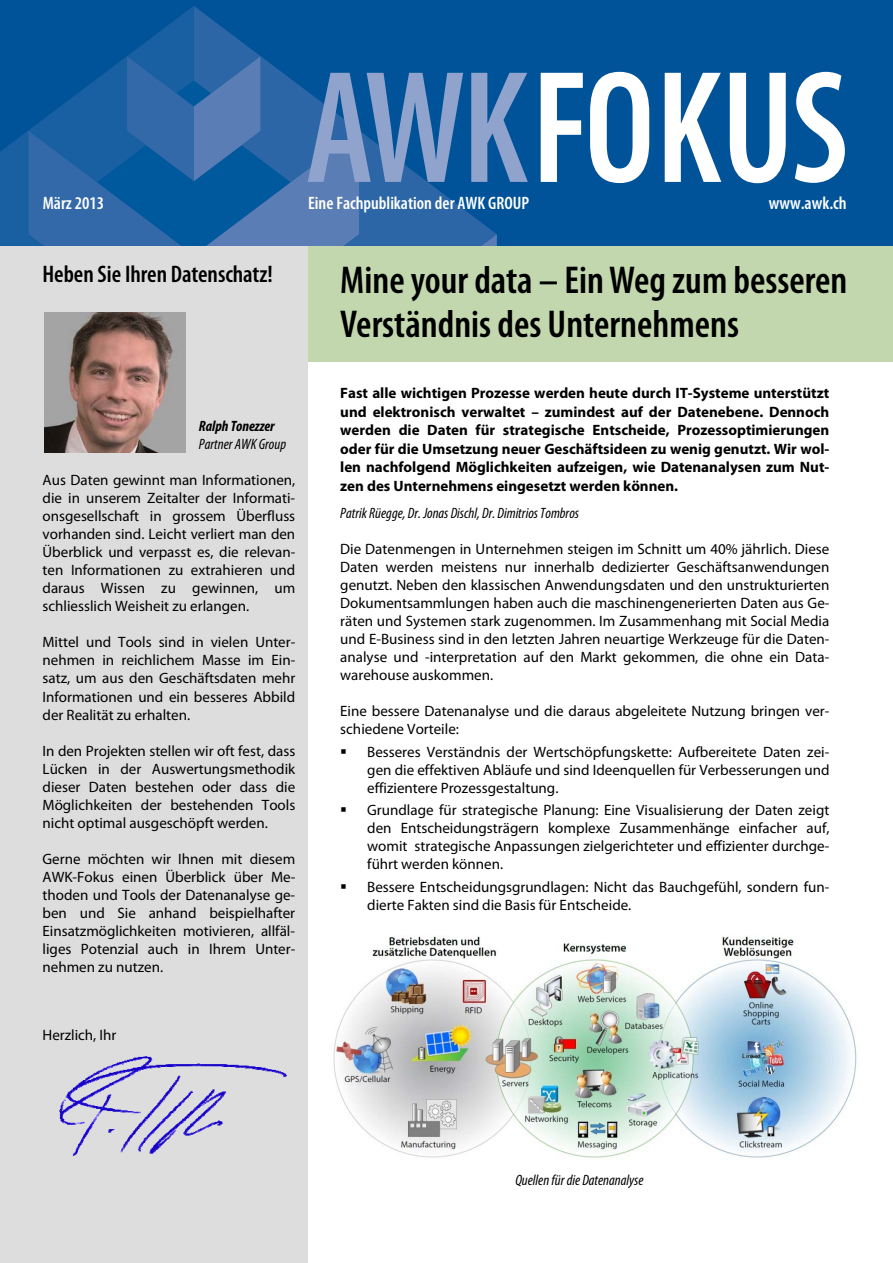
<style>
.page{position:relative;width:893px;height:1263px;background:#fff}
.page>*{position:absolute;margin:0;border:0;box-sizing:border-box;transform-origin:0 0}
.t1{font:600 condensed 39px/44px "Myriad Pro";color:#000}
.t2{font:600 condensed 24px "Myriad Pro";color:#000}
.t3{font:600 condensed 18px "Myriad Pro";color:#fff}
.t4{font:15px/18px "Myriad Pro";color:#000;text-align:justify}
.t5{font:700 15px/18.6px "Myriad Pro";color:#000;text-align:justify}
.t6{font:italic condensed 15px "Myriad Pro";color:#000}
.t7{font:italic 700 condensed 15px "Myriad Pro";color:#000}
</style>
<div class="page">
<div style="left:0;top:0;width:893px;height:250px;background:#005399"></div>
<svg style="left:0;top:6px;width:194px;height:241px"></svg>
<svg style="left:194px;top:6px;width:302px;height:241px"></svg>
<svg style="left:475px;top:234px;width:22px;height:13px"></svg>
<svg style="left:28px;top:56px;width:435px;height:191px"></svg>
<svg style="left:471px;top:73px;width:57px;height:109px"></svg>
<svg style="left:541px;top:73px;width:42px;height:109px"></svg>
<svg style="left:665px;top:73px;width:56px;height:109px"></svg>
<svg style="left:730px;top:73px;width:56px;height:110px"></svg>
<svg style="left:795px;top:72px;width:50px;height:111px"></svg>
<svg style="left:590px;top:72px;width:59px;height:111px"></svg>
<div style="left:308px;top:247px;width:585px;height:115px;background:#c2d7ae"></div>
<div style="left:0;top:247px;width:308px;height:1016px;background:#ddd"></div>
<img style="left:333px;top:936px;width:524px;height:222px">
<img style="left:45px;top:312px;width:141px;height:141px">
<img style="left:59px;top:1056px;width:228px;height:100px">
<p class="t3" style="left:43px;top:196px;width:63px">März 2013</p>
<p class="t3" style="left:308px;top:196px;width:223px">Eine Fachpublikation der AWK GROUP</p>
<p class="t3" style="left:769px;top:196px;width:80px">www.awk.ch</p>
<h2 class="t2" style="left:43px;top:265px;width:232px">Heben Sie Ihren Datenschatz!</h2>
<p class="t7" style="left:199px;top:421px;width:77px">Ralph Tonezzer</p>
<p class="t6" style="left:199px;top:439px;width:89px">Partner AWK Group</p>
<p class="t4" style="left:43px;top:472px;width:254px">Aus Daten gewinnt man Informationen, die in unserem Zeitalter der Informati&shy;onsgesellschaft in grossem Überfluss vorhanden sind. Leicht verliert man den Überblick und verpasst es, die relevan&shy;ten Informationen zu extrahieren und daraus Wissen zu gewinnen, um schliesslich Weisheit zu erlangen.</p>
<p class="t4" style="left:43px;top:635px;width:254px">Mittel und Tools sind in vielen Unter&shy;nehmen in reichlichem Masse im Ein&shy;satz, um aus den Geschäftsdaten mehr Informationen und ein besseres Abbild der Realität zu erhalten.</p>
<p class="t4" style="left:43px;top:743px;width:254px">In den Projekten stellen wir oft fest, dass Lücken in der Auswertungsmethodik dieser Daten bestehen oder dass die Möglichkeiten der bestehenden Tools nicht optimal ausgeschöpft werden.</p>
<p class="t4" style="left:43px;top:851px;width:254px">Gerne möchten wir Ihnen mit diesem AWK-Fokus einen Überblick über Me&shy;thoden und Tools der Datenanalyse ge&shy;ben und Sie anhand beispielhafter Einsatzmöglichkeiten motivieren, allfäl&shy;liges Potenzial auch in Ihrem Unter&shy;nehmen zu nutzen.</p>
<p class="t4" style="left:43px;top:1027px;width:75px">Herzlich, Ihr</p>
<h1 class="t1" style="left:340px;top:261px;width:509px">Mine your data – Ein Weg zum besseren<br>Verständnis des Unternehmens</h1>
<p class="t5" style="left:340px;top:385px;width:491px">Fast alle wichtigen Prozesse werden heute durch IT-Systeme unterstützt und elektronisch verwaltet – zumindest auf der Datenebene. Dennoch werden die Daten für strategische Entscheide, Prozessoptimierungen oder für die Umsetzung neuer Geschäftsideen zu wenig genutzt. Wir wol&shy;len nachfolgend Möglichkeiten aufzeigen, wie Datenanalysen zum Nut&shy;zen des Unternehmens eingesetzt werden können.</p>
<p class="t6" style="left:340px;top:507px;width:240px">Patrik Rüegge, Dr. Jonas Dischl, Dr. Dimitrios Tombros</p>
<p class="t4" style="left:340px;top:541px;width:491px">Die Datenmengen in Unternehmen steigen im Schnitt um 40% jährlich. Diese Daten werden meistens nur innerhalb dedizierter Geschäftsanwendungen genutzt. Neben den klassischen Anwendungsdaten und den unstrukturierten Dokumentsammlungen haben auch die maschinengenerierten Daten aus Ge&shy;räten und Systemen stark zugenommen. Im Zusammenhang mit Social Media und E-Business sind in den letzten Jahren neuartige Werkzeuge für die Daten&shy;analyse und -interpretation auf den Markt gekommen, die ohne ein Data&shy;warehouse auskommen.</p>
<p class="t4" style="left:340px;top:703px;width:491px">Eine bessere Datenanalyse und die daraus abgeleitete Nutzung bringen ver&shy;schiedene Vorteile:</p>
<p class="t4" style="left:367px;top:744px;width:464px;text-indent:-27px">▪ Besseres Verständnis der Wertschöpfungskette: Aufbereitete Daten zei&shy;gen die effektiven Abläufe und sind Ideenquellen für Verbesserungen und effizientere Prozessgestaltung.</p>
<p class="t4" style="left:367px;top:802px;width:464px;text-indent:-27px">▪ Grundlage für strategische Planung: Eine Visualisierung der Daten zeigt den Entscheidungsträgern komplexe Zusammenhänge einfacher auf, womit strategische Anpassungen zielgerichteter und effizienter durchge&shy;führt werden können.</p>
<p class="t4" style="left:367px;top:879px;width:464px;text-indent:-27px">▪ Bessere Entscheidungsgrundlagen: Nicht das Bauchgefühl, sondern fun&shy;dierte Fakten sind die Basis für Entscheide.</p>
<p class="t6" style="left:515px;top:1175px;width:130px">Quellen für die Datenanalyse</p>
</div>
